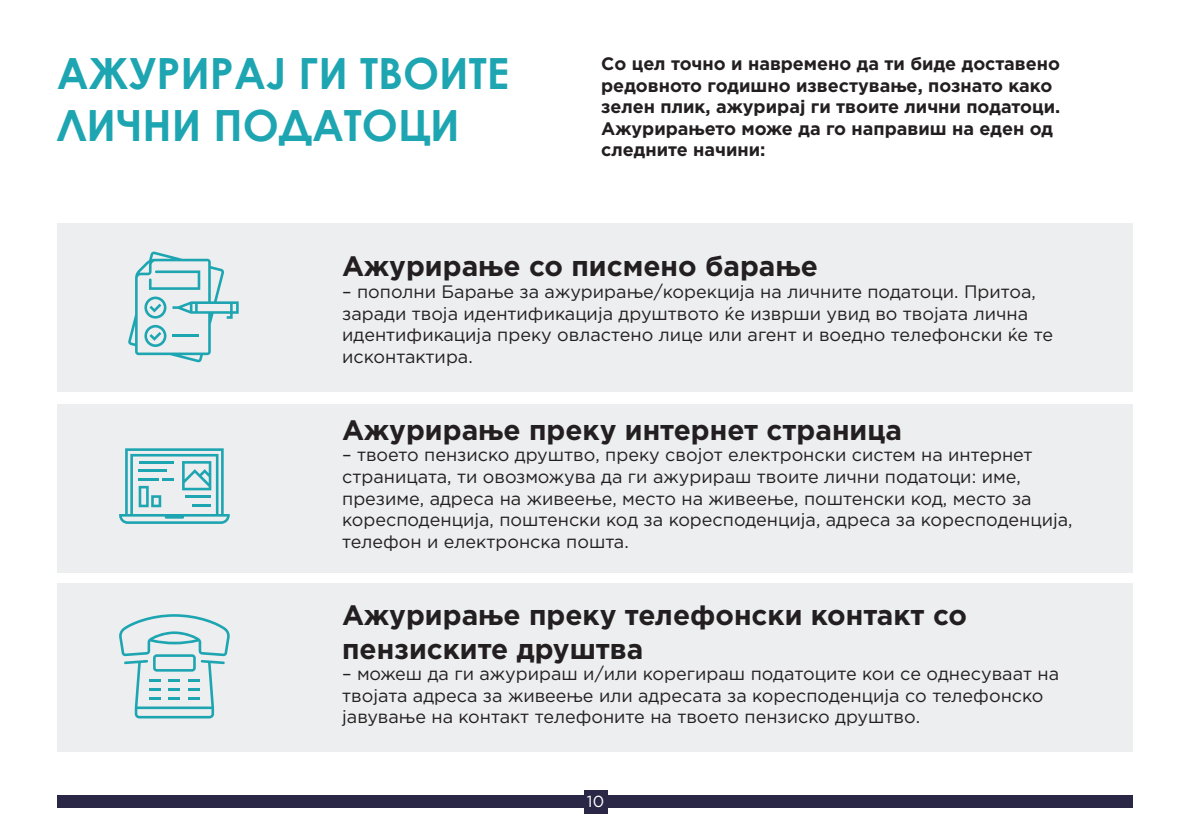
<style>
.page{position:relative;width:1191px;height:840px;background:#fff}
.page>*{position:absolute;margin:0;border:0;box-sizing:border-box;transform-origin:0 0}
.t1{font:700 43px/51.6px "Century Gothic";color:#1da5b1}
.t2{font:700 28px/33.6px "Gotham Pro";color:#231f20}
.t3{font:18px/21.6px "Gotham Pro";color:#231f20}
.t4{font:700 18px/21.6px "Gotham Pro";color:#231f20}
.t5{font:16px "Gotham Pro";color:#fff}
</style>
<div class="page">
<div style="left:58px;top:795px;width:1075px;height:12px;background:#2a2746"></div>
<div style="left:584px;top:789px;width:23px;height:23px;background:#2a2746"></div>
<div style="left:58px;top:223px;width:1075px;height:168px;background:#edeeef"></div>
<div style="left:58px;top:404px;width:1075px;height:168px;background:#edeeef"></div>
<div style="left:58px;top:583px;width:1075px;height:168px;background:#edeeef"></div>
<svg style="left:119px;top:448px;width:111px;height:75px"></svg>
<hr style="left:139px;top:478px;width:20px;height:2px;background:#1da5b1">
<hr style="left:193px;top:503px;width:18px;height:3px;background:#1da5b1">
<hr style="left:185px;top:495px;width:26px;height:2px;background:#1da5b1">
<svg style="left:128px;top:251px;width:111px;height:111px"></svg>
<svg style="left:119px;top:614px;width:111px;height:104px"></svg>
<h1 class="t1" style="left:57px;top:46px;width:454px">АЖУРИРАЈ ГИ ТВОИТЕ<br>ЛИЧНИ ПОДАТОЦИ</h1>
<p class="t4" style="left:601px;top:52px;width:460px">Со цел точно и навремено да ти биде доставено редовното годишно известување, познато како зелен плик, ажурирај ги твоите лични податоци.<br>Ажурирањето може да го направиш на еден од следните начини:</p>
<h2 class="t2" style="left:342px;top:249px;width:477px">Ажурирање со писмено барање</h2>
<p class="t3" style="left:342px;top:281px;width:712px">– пополни Барање за ажурирање/корекција на личните податоци. Притоа, заради твоја идентификација друштвото ќе изврши увид во твојата лична идентификација преку овластено лице или агент и воедно телефонски ќе те исконтактира.</p>
<h2 class="t2" style="left:342px;top:412px;width:561px">Ажурирање преку интернет страница</h2>
<p class="t3" style="left:342px;top:444px;width:732px">– твоето пензиско друштво, преку својот електронски систем на интернет страницата, ти овозможува да ги ажурираш твоите лични податоци: име, презиме, адреса на живеење, место на живеење, поштенски код, место за коресподенција, поштенски код за коресподенција, адреса за коресподенција, телефон и електронска пошта.</p>
<h2 class="t2" style="left:342px;top:597px;width:626px">Ажурирање преку телефонски контакт со пензиските друштва</h2>
<p class="t3" style="left:342px;top:662px;width:718px">– можеш да ги ажурираш и/или корегираш податоците кои се однесуваат на твојата адреса за живеење или адресата за коресподенција со телефонско јавување на контакт телефоните на твоето пензиско друштво.</p>
<p class="t5" style="left:587px;top:792px;width:19px">10</p>
</div>
